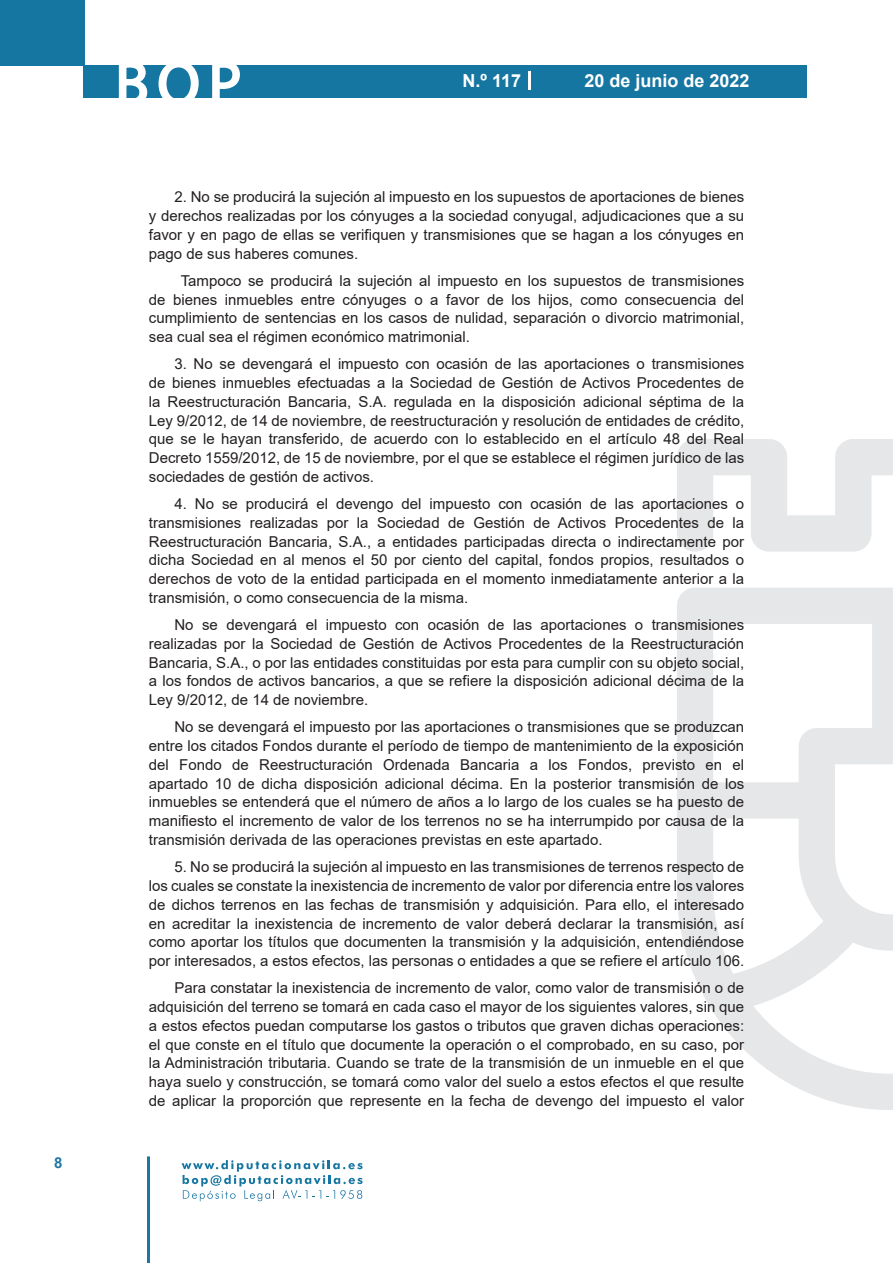
<style>
.page{position:relative;width:893px;height:1263px;background:#fff}
.page>*{position:absolute;margin:0;border:0;box-sizing:border-box;transform-origin:0 0}
.t1{font:500 61.5px "Avant Garde";color:#fff}
.t2{font:700 18px "Arial";color:#fff}
.t3{font:15px/18.8px "Arial";color:#231f20;text-align:justify}
.t4{font:700 15px "Arial";color:#1d76a4}
</style>
<div class="page">
<div style="left:0;top:0;width:85px;height:65px;background:#1676a2"></div>
<div style="left:84px;top:65px;width:723px;height:33px;background:#1676a2"></div>
<svg style="left:118px;top:65px;width:30px;height:33px"></svg>
<svg style="left:158px;top:65px;width:41px;height:33px"></svg>
<svg style="left:212px;top:65px;width:28px;height:33px"></svg>
<svg style="left:182px;top:1160px;width:181px;height:41px"></svg>
<hr style="left:147px;top:1156px;width:3px;height:107px;background:#1d76a4">
<svg style="left:529px;top:71px;width:2px;height:19px"></svg>
<svg style="left:677px;top:439px;width:216px;height:671px"></svg>
<p class="t4" style="left:54px;top:1152px;width:10px">8</p>
<h1 class="t1" style="left:115px;top:46px;width:128px">BOP</h1>
<p class="t2" style="left:463px;top:68px;width:60px">N.º 117</p>
<p class="t2" style="left:584px;top:68px;width:167px">20 de junio de 2022</p>
<p class="t3" style="left:149px;top:188px;width:597px;text-indent:26px">2. No se producirá la sujeción al impuesto en los supuestos de aportaciones de bienes y derechos realizadas por los cónyuges a la sociedad conyugal, adjudicaciones que a su favor y en pago de ellas se verifiquen y transmisiones que se hagan a los cónyuges en pago de sus haberes comunes.</p>
<p class="t3" style="left:149px;top:271px;width:597px;text-indent:32px">Tampoco se producirá la sujeción al impuesto en los supuestos de transmisiones de bienes inmuebles entre cónyuges o a favor de los hijos, como consecuencia del cumplimiento de sentencias en los casos de nulidad, separación o divorcio matrimonial, sea cual sea el régimen económico matrimonial.</p>
<p class="t3" style="left:149px;top:355px;width:597px;text-indent:26px">3. No se devengará el impuesto con ocasión de las aportaciones o transmisiones de bienes inmuebles efectuadas a la Sociedad de Gestión de Activos Procedentes de la Reestructuración Bancaria, S.A. regulada en la disposición adicional séptima de la Ley 9/2012, de 14 de noviembre, de reestructuración y resolución de entidades de crédito, que se le hayan transferido, de acuerdo con lo establecido en el artículo 48 del Real Decreto 1559/2012, de 15 de noviembre, por el que se establece el régimen jurídico de las sociedades de gestión de activos.</p>
<p class="t3" style="left:149px;top:494px;width:597px;text-indent:26px">4. No se producirá el devengo del impuesto con ocasión de las aportaciones o transmisiones realizadas por la Sociedad de Gestión de Activos Procedentes de la Reestructuración Bancaria, S.A., a entidades participadas directa o indirectamente por dicha Sociedad en al menos el 50 por ciento del capital, fondos propios, resultados o derechos de voto de la entidad participada en el momento inmediatamente anterior a la transmisión, o como consecuencia de la misma.</p>
<p class="t3" style="left:149px;top:615px;width:597px;text-indent:26px">No se devengará el impuesto con ocasión de las aportaciones o transmisiones realizadas por la Sociedad de Gestión de Activos Procedentes de la Reestructuración Bancaria, S.A., o por las entidades constituidas por esta para cumplir con su objeto social, a los fondos de activos bancarios, a que se refiere la disposición adicional décima de la Ley 9/2012, de 14 de noviembre.</p>
<p class="t3" style="left:149px;top:718px;width:597px;text-indent:26px">No se devengará el impuesto por las aportaciones o transmisiones que se produzcan entre los citados Fondos durante el período de tiempo de mantenimiento de la exposición del Fondo de Reestructuración Ordenada Bancaria a los Fondos, previsto en el apartado 10 de dicha disposición adicional décima. En la posterior transmisión de los inmuebles se entenderá que el número de años a lo largo de los cuales se ha puesto de manifiesto el incremento de valor de los terrenos no se ha interrumpido por causa de la transmisión derivada de las operaciones previstas en este apartado.</p>
<p class="t3" style="left:149px;top:857px;width:597px;text-indent:26px">5. No se producirá la sujeción al impuesto en las transmisiones de terrenos respecto de los cuales se constate la inexistencia de incremento de valor por diferencia entre los valores de dichos terrenos en las fechas de transmisión y adquisición. Para ello, el interesado en acreditar la inexistencia de incremento de valor deberá declarar la transmisión, así como aportar los títulos que documenten la transmisión y la adquisición, entendiéndose por interesados, a estos efectos, las personas o entidades a que se refiere el artículo 106.</p>
<p class="t3" style="left:149px;top:978px;width:597px;text-indent:26px">Para constatar la inexistencia de incremento de valor, como valor de transmisión o de adquisición del terreno se tomará en cada caso el mayor de los siguientes valores, sin que a estos efectos puedan computarse los gastos o tributos que graven dichas operaciones: el que conste en el título que documente la operación o el comprobado, en su caso, por la Administración tributaria. Cuando se trate de la transmisión de un inmueble en el que haya suelo y construcción, se tomará como valor del suelo a estos efectos el que resulte de aplicar la proporción que represente en la fecha de devengo del impuesto el valor</p>
</div>
